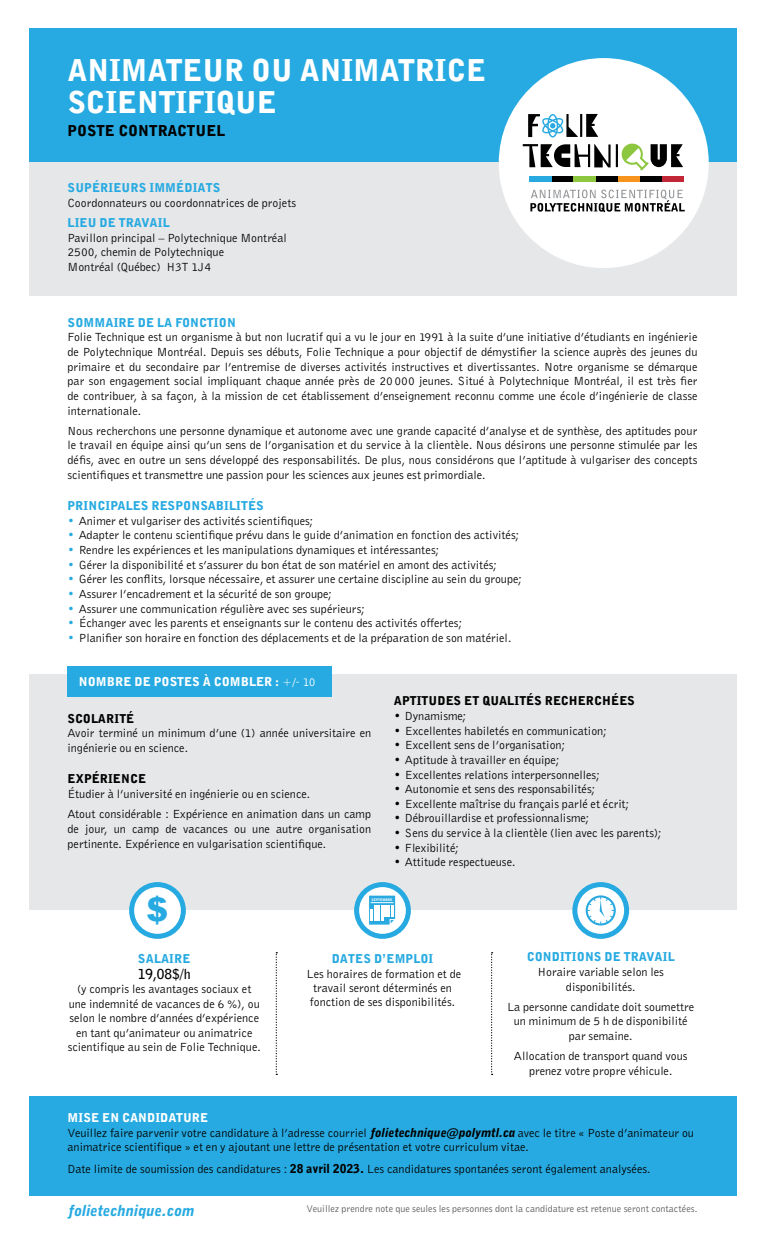
<style>
.page{position:relative;width:765px;height:1260px;background:#fff}
.page>*{position:absolute;margin:0;border:0;box-sizing:border-box;transform-origin:0 0}
.t1{font:900 32.5px "Arial";color:#27aae1}
.t2{font:900 30px/32.5px "Bell Gothic";color:#fff}
.t3{font:italic 900 15px "Bell Gothic";color:#27aae1}
.t4{font:900 15px "Bell Gothic";letter-spacing:.01em;color:#000}
.t5{font:700 13.75px "Bell Gothic";color:#000}
.t6{font:12.25px/14.6px "Bell Gothic";color:#000}
.t7{font:900 12.25px "Bell Gothic";letter-spacing:.01em;color:#27aae1}
.t8{font:900 12.25px "Bell Gothic";letter-spacing:.01em;color:#000}
.t9{font:900 12.25px "Bell Gothic";letter-spacing:.01em;color:#fff}
.t10{font:10px "Bell Gothic";color:#58585b}
.t11{font:900 3.5px "Bell Gothic";color:#fff}
.s1{color:#27aae1}
.s2{font-weight:400}
.s3{font-weight:900;color:#fff}
.s4{font-weight:900;font-style:italic}
.s5{font-weight:900}
</style>
<div class="page">
<div style="left:29px;top:674px;width:707px;height:235px;background:#e6e7e8"></div>
<div style="left:29px;top:29px;width:707px;height:133px;background:#27aae1"></div>
<div style="left:29px;top:1096px;width:707px;height:100px;background:#27aae1"></div>
<div style="left:29px;top:162px;width:707px;height:133px;background:#e6e7e8"></div>
<div style="left:502px;top:62px;width:203px;height:202px;background:#fff;border-radius:50%"></div>
<div style="left:661px;top:177px;width:22px;height:5px;background:#c12736"></div>
<div style="left:639px;top:177px;width:22px;height:5px;background:#000"></div>
<div style="left:617px;top:177px;width:22px;height:5px;background:#f7941e"></div>
<div style="left:595px;top:177px;width:22px;height:5px;background:#000"></div>
<div style="left:551px;top:177px;width:22px;height:5px;background:#000"></div>
<div style="left:529px;top:177px;width:22px;height:5px;background:#28aae1"></div>
<div style="left:573px;top:177px;width:22px;height:5px;background:#8dc63f"></div>
<svg style="left:530px;top:190px;width:155px;height:22px"></svg>
<svg style="left:586px;top:114px;width:12px;height:23px"></svg>
<hr style="left:580px;top:114px;width:2px;height:23px;background:#000">
<hr style="left:616px;top:144px;width:2px;height:23px;background:#000">
<svg style="left:621px;top:143px;width:62px;height:28px"></svg>
<svg style="left:523px;top:144px;width:88px;height:23px"></svg>
<svg style="left:528px;top:114px;width:50px;height:23px"></svg>
<div style="left:499px;top:58px;width:210px;height:210px;border:8px solid #fff;border-radius:50%"></div>
<svg style="left:357px;top:885px;width:51px;height:51px"></svg>
<svg style="left:369px;top:896px;width:27px;height:29px"></svg>
<div style="left:354px;top:882px;width:57px;height:57px;border:5px solid #27aae1;border-radius:50%"></div>
<svg style="left:575px;top:885px;width:52px;height:51px"></svg>
<div style="left:586px;top:895px;width:30px;height:31px;border:2px solid #28aae1;border-radius:50%"></div>
<svg style="left:587px;top:896px;width:28px;height:28px"></svg>
<div style="left:572px;top:882px;width:57px;height:57px;border:5px solid #27aae1;border-radius:50%"></div>
<div style="left:132px;top:885px;width:51px;height:51px;background:#fff;border-radius:50%"></div>
<div style="left:129px;top:882px;width:57px;height:57px;border:5px solid #27aae1;border-radius:50%"></div>
<svg style="left:276px;top:952px;width:1px;height:123px"></svg>
<svg style="left:491px;top:952px;width:2px;height:123px"></svg>
<div style="left:68px;top:666px;width:264px;height:30px;background:#27aae1"></div>
<h2 class="t2" style="left:68px;top:54px;width:420px">ANIMATEUR OU ANIMATRICE<br>SCIENTIFIQUE</h2>
<p class="t4" style="left:68px;top:120px;width:159px">POSTE CONTRACTUEL</p>
<p class="t7" style="left:68px;top:180px;width:154px">SUPÉRIEURS IMMÉDIATS</p>
<p class="t6" style="left:67px;top:195px;width:230px">Coordonnateurs ou coordonnatrices de projets</p>
<p class="t7" style="left:68px;top:214px;width:104px">LIEU DE TRAVAIL</p>
<p class="t6" style="left:67px;top:231px;width:221px;line-height:14.2px">Pavillon principal – Polytechnique Montréal<br>2500, chemin de Polytechnique<br>Montréal (Québec) H3T 1J4</p>
<p class="t7" style="left:68px;top:314px;width:170px">SOMMAIRE DE LA FONCTION</p>
<p class="t6" style="left:67px;top:330px;width:632px;text-align:justify">Folie Technique est un organisme à but non lucratif qui a vu le jour en 1991 à la suite d’une initiative d’étudiants en ingénierie de Polytechnique Montréal. Depuis ses débuts, Folie Technique a pour objectif de démystifier la science auprès des jeunes du primaire et du secondaire par l’entremise de diverses activités instructives et divertissantes. Notre organisme se démarque par son engagement social impliquant chaque année près de 20000 jeunes. Situé à Polytechnique Montréal, il est très fier de contribuer, à sa façon, à la mission de cet établissement d’enseignement reconnu comme une école d’ingénierie de classe internationale.</p>
<p class="t6" style="left:67px;top:423px;width:632px;text-align:justify">Nous recherchons une personne dynamique et autonome avec une grande capacité d’analyse et de synthèse, des aptitudes pour le travail en équipe ainsi qu’un sens de l’organisation et du service à la clientèle. Nous désirons une personne stimulée par les défis, avec en outre un sens développé des responsabilités. De plus, nous considérons que l’aptitude à vulgariser des concepts scientifiques et transmettre une passion pour les sciences aux jeunes est primordiale.</p>
<p class="t7" style="left:68px;top:498px;width:198px">PRINCIPALES RESPONSABILITÉS</p>
<p class="t6" style="left:67px;top:513px;width:247px"><span class="s1">•</span> Animer et vulgariser des activités scientifiques;</p>
<p class="t6" style="left:67px;top:528px;width:453px"><span class="s1">•</span> Adapter le contenu scientifique prévu dans le guide d’animation en fonction des activités;</p>
<p class="t6" style="left:67px;top:542px;width:373px"><span class="s1">•</span> Rendre les expériences et les manipulations dynamiques et intéressantes;</p>
<p class="t6" style="left:67px;top:557px;width:431px"><span class="s1">•</span> Gérer la disponibilité et s’assurer du bon état de son matériel en amont des activités;</p>
<p class="t6" style="left:67px;top:572px;width:456px"><span class="s1">•</span> Gérer les conflits, lorsque nécessaire, et assurer une certaine discipline au sein du groupe;</p>
<p class="t6" style="left:67px;top:586px;width:266px"><span class="s1">•</span> Assurer l’encadrement et la sécurité de son groupe;</p>
<p class="t6" style="left:67px;top:601px;width:299px"><span class="s1">•</span> Assurer une communication régulière avec ses supérieurs;</p>
<p class="t6" style="left:67px;top:616px;width:396px"><span class="s1">•</span> Échanger avec les parents et enseignants sur le contenu des activités offertes;</p>
<p class="t6" style="left:67px;top:630px;width:445px"><span class="s1">•</span> Planifier son horaire en fonction des déplacements et de la préparation de son matériel.</p>
<p class="t9" style="left:79px;top:673px;width:238px">NOMBRE DE POSTES À COMBLER : <span class="s2">+/- 10</span></p>
<p class="t8" style="left:68px;top:710px;width:68px">SCOLARITÉ</p>
<p class="t6" style="left:67px;top:726px;width:305px">Avoir terminé un minimum d’une (1) année universitaire en ingénierie ou en science.</p>
<p class="t8" style="left:68px;top:771px;width:80px">EXPÉRIENCE</p>
<p class="t6" style="left:67px;top:784px;width:305px;line-height:20.2px">Étudier à l’université en ingénierie ou en science.<br>Atout considérable : Expérience en animation dans un camp</p>
<p class="t6" style="left:67px;top:821px;width:305px">de jour, un camp de vacances ou une autre organisation pertinente. Expérience en vulgarisation scientifique.</p>
<p class="t8" style="left:394px;top:693px;width:243px">APTITUDES ET QUALITÉS RECHERCHÉES</p>
<p class="t6" style="left:394px;top:708px;width:74px">• Dynamisme;</p>
<p class="t6" style="left:394px;top:723px;width:215px">• Excellentes habiletés en communication;</p>
<p class="t6" style="left:394px;top:738px;width:173px">• Excellent sens de l’organisation;</p>
<p class="t6" style="left:394px;top:752px;width:167px">• Aptitude à travailler en équipe;</p>
<p class="t6" style="left:394px;top:767px;width:207px">• Excellentes relations interpersonnelles;</p>
<p class="t6" style="left:394px;top:782px;width:203px">• Autonomie et sens des responsabilités;</p>
<p class="t6" style="left:394px;top:796px;width:237px">• Excellente maîtrise du français parlé et écrit;</p>
<p class="t6" style="left:394px;top:811px;width:197px">• Débrouillardise et professionnalisme;</p>
<p class="t6" style="left:394px;top:825px;width:269px">• Sens du service à la clientèle (lien avec les parents);</p>
<p class="t6" style="left:394px;top:840px;width:67px">• Flexibilité;</p>
<p class="t6" style="left:394px;top:855px;width:123px">• Attitude respectueuse.</p>
<h1 class="t1" style="left:147px;top:886px;width:23px">$</h1>
<p class="t7" style="left:138px;top:950px;width:54px">SALAIRE</p>
<p class="t5" style="left:138px;top:965px;width:54px">19,08$/h</p>
<p class="t6" style="left:68px;top:982px;width:195px;text-align:center">(y compris les avantages sociaux et une indemnité de vacances de 6 %), ou selon le nombre d’années d’expérience en tant qu’animateur ou animatrice scientifique au sein de Folie Technique.</p>
<p class="t11" style="left:372px;top:897px;width:23px">SEPTEMBRE</p>
<p class="t7" style="left:527px;top:949px;width:149px">CONDITIONS DE TRAVAIL</p>
<p class="t6" style="left:538px;top:964px;width:128px;text-align:center">Horaire variable selon les disponibilités.</p>
<p class="t6" style="left:507px;top:999px;width:188px;text-align:center">La personne candidate doit soumettre un minimum de 5 h de disponibilité par semaine.</p>
<p class="t6" style="left:514px;top:1049px;width:175px;text-align:center">Allocation de transport quand vous prenez votre propre véhicule.</p>
<p class="t6" style="left:68px;top:1110px;width:628px"><span class="s3">MISE EN CANDIDATURE<br></span>Veuillez faire parvenir votre candidature à l’adresse courriel <span class="s4">folietechnique@polymtl.ca</span> avec le titre « Poste d’animateur ou animatrice scientifique » et en y ajoutant une lettre de présentation et votre curriculum vitae.</p>
<p class="t6" style="left:68px;top:1161px;width:585px">Date limite de soumission des candidatures : <span class="s5">28 avril 2023.</span> Les candidatures spontanées seront également analysées.</p>
<p class="t10" style="left:307px;top:1202px;width:392px">Veuillez prendre note que seules les personnes dont la candidature est retenue seront contactées.</p>
<p class="t7" style="left:332px;top:951px;width:103px">DATES D’EMPLOI</p>
<p class="t6" style="left:307px;top:966px;width:156px;line-height:14.2px">Les horaires de formation et de travail seront déterminés en fonction de ses disponibilités.</p>
<p class="t3" style="left:68px;top:1201px;width:128px">folietechnique.com</p>
</div>
